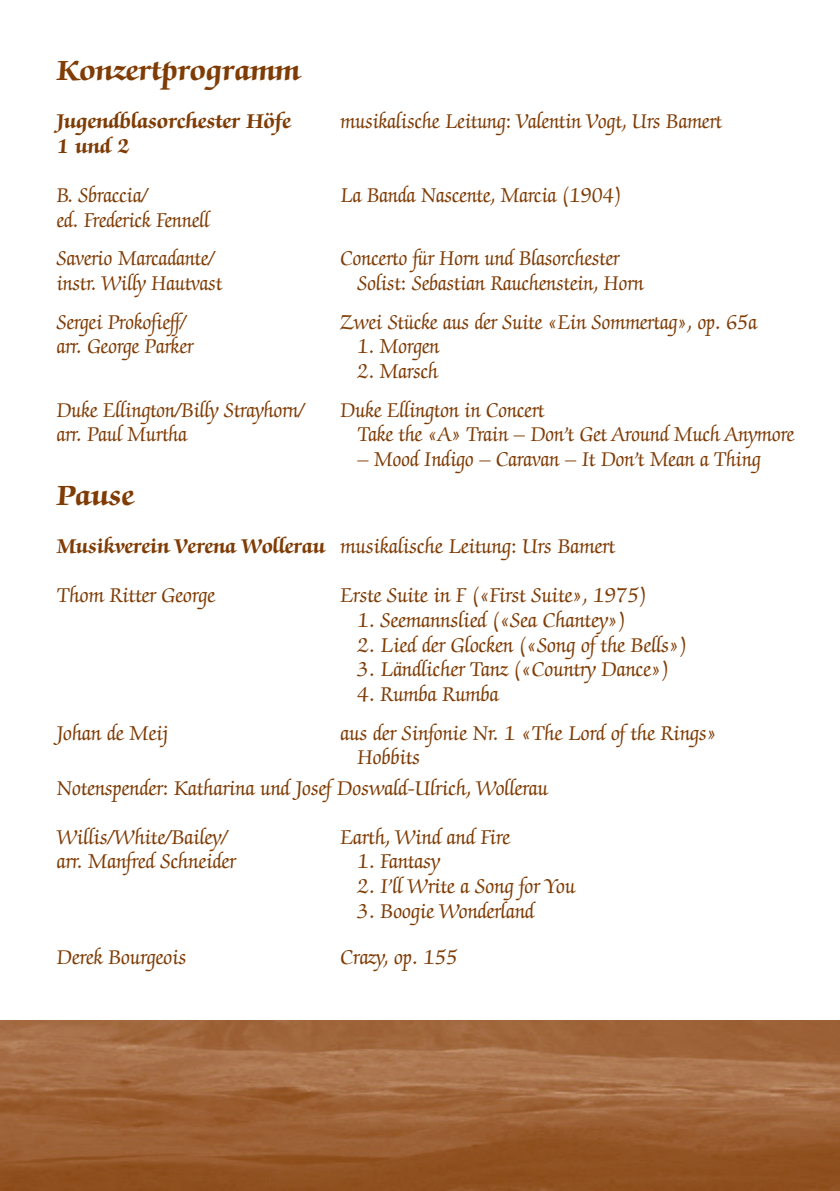
<style>
.page{position:relative;width:840px;height:1191px;background:#fff}
.page>*{position:absolute;margin:0;border:0;box-sizing:border-box;transform-origin:0 0}
.t1{font:700 32px "Zapf Chancery";color:#803c05}
.t2{font:23px/49.2px "Zapf Chancery";color:#803c05}
.t3{font:700 23px "Zapf Chancery";color:#803c05}
.s1{font-weight:700}
</style>
<div class="page">
<img style="left:0;top:1020px;width:839px;height:171px">
<h1 class="t1" style="left:57px;top:57px;width:245px">Konzertprogramm</h1>
<p class="t3" style="left:57px;top:112px;width:236px">Jugendblasorchester Höfe</p>
<p class="t2" style="left:340px;top:99px;width:383px">musikalische Leitung: Valentin Vogt, Urs Bamert</p>
<p class="t3" style="left:57px;top:136px;width:75px">1 und 2</p>
<p class="t2" style="left:57px;top:173px;width:93px">B. Sbraccia/</p>
<p class="t2" style="left:340px;top:173px;width:282px">La Banda Nascente, Marcia (1904)</p>
<p class="t2" style="left:57px;top:202px;width:159px;line-height:38.8px">ed. Frederick Fennell<br>Saverio Marcadante/</p>
<p class="t2" style="left:340px;top:236px;width:280px">Concerto für Horn und Blasorchester</p>
<p class="t2" style="left:57px;top:261px;width:167px">instr. Willy Hautvast</p>
<p class="t2" style="left:357px;top:261px;width:287px">Solist: Sebastian Rauchenstein, Horn</p>
<p class="t2" style="left:57px;top:299px;width:131px">Sergei Prokofieff/</p>
<p class="t2" style="left:340px;top:299px;width:418px">Zwei Stücke aus der Suite «Ein Sommertag», op. 65a</p>
<p class="t2" style="left:57px;top:324px;width:138px">arr. George Parker</p>
<p class="t2" style="left:357px;top:324px;width:83px">1. Morgen</p>
<p class="t2" style="left:357px;top:349px;width:82px">2. Marsch</p>
<p class="t2" style="left:57px;top:387px;width:249px">Duke Ellington/Billy Strayhorn/</p>
<p class="t2" style="left:340px;top:387px;width:205px">Duke Ellington in Concert</p>
<p class="t2" style="left:57px;top:412px;width:132px">arr. Paul Murtha</p>
<p class="t2" style="left:357px;top:412px;width:438px">Take the «A» Train – Don’t Get Around Much Anymore</p>
<p class="t2" style="left:357px;top:437px;width:404px">– Mood Indigo – Caravan – It Don’t Mean a Thing</p>
<h1 class="t1" style="left:57px;top:482px;width:79px">Pause</h1>
<p class="t2" style="left:57px;top:524px;width:559px"><span class="s1">Musikverein Verena Wollerau</span> musikalische Leitung: Urs Bamert<br>Thom Ritter George</p>
<p class="t2" style="left:340px;top:573px;width:308px">Erste Suite in F («First Suite», 1975)</p>
<p class="t2" style="left:357px;top:597px;width:269px">1. Seemannslied («Sea Chantey»)</p>
<p class="t2" style="left:357px;top:622px;width:331px">2. Lied der Glocken («Song of the Bells»)</p>
<p class="t2" style="left:357px;top:647px;width:313px">3. Ländlicher Tanz («Country Dance»)</p>
<p class="t2" style="left:357px;top:671px;width:143px">4. Rumba Rumba</p>
<p class="t2" style="left:57px;top:710px;width:113px">Johan de Meij</p>
<p class="t2" style="left:357px;top:722px;width:361px;line-height:24.6px;text-indent:-17px">aus der Sinfonie Nr. 1 «The Lord of the Rings»<br>Hobbits</p>
<p class="t2" style="left:57px;top:765px;width:492px">Notenspender: Katharina und Josef Doswald-Ulrich, Wollerau<br>Willis/White/Bailey/</p>
<p class="t2" style="left:340px;top:814px;width:171px">Earth, Wind and Fire</p>
<p class="t2" style="left:57px;top:839px;width:180px">arr. Manfred Schneider</p>
<p class="t2" style="left:357px;top:839px;width:84px">1. Fantasy</p>
<p class="t2" style="left:357px;top:863px;width:219px">2. I’ll Write a Song for You</p>
<p class="t2" style="left:357px;top:888px;width:178px">3. Boogie Wonderland</p>
<p class="t2" style="left:57px;top:935px;width:131px">Derek Bourgeois</p>
<p class="t2" style="left:340px;top:935px;width:119px">Crazy, op. 155</p>
</div>
